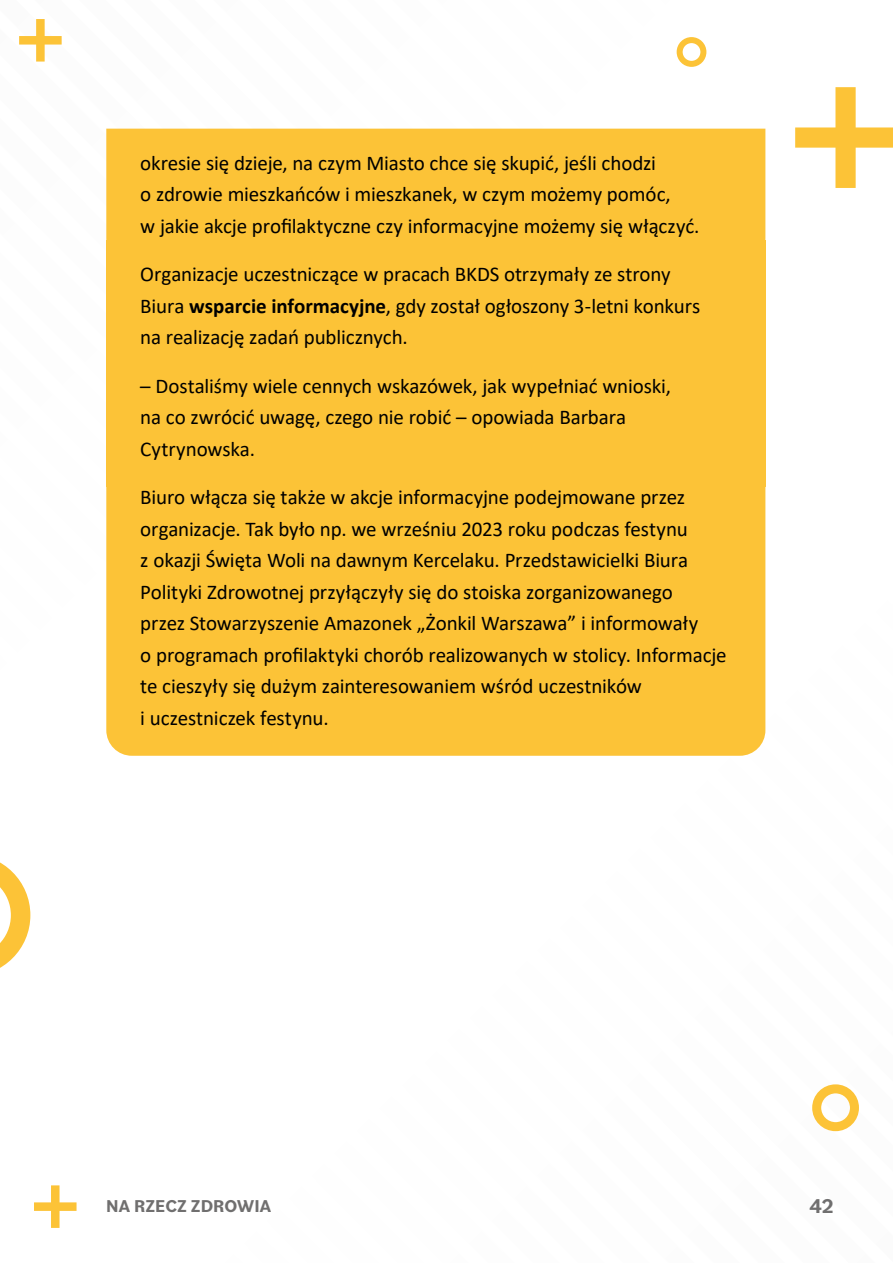
<style>
.page{position:relative;width:893px;height:1263px;background:#fff}
.page>*{position:absolute;margin:0;border:0;box-sizing:border-box;transform-origin:0 0}
.ramka_niebieska_dół{font:21px/31.5px "Calibri";letter-spacing:-.005em;color:#000}
.ramka_niebieska_srod{font:21px/31.5px "Calibri";letter-spacing:-.005em;color:#000}
.ramka_niebieska{font:21px/31.5px "Calibri";letter-spacing:-.005em;color:#000}
.t1{font:700 21px "Bilo";color:#706f6f}
.t2{font:700 18px "Bilo";color:#706f6f}
.s1{font-weight:700}
</style>
<div class="page">
<svg style="left:19px;top:19px;width:43px;height:43px"></svg>
<svg style="left:795px;top:87px;width:98px;height:101px"></svg>
<svg style="left:34px;top:1185px;width:43px;height:43px"></svg>
<div style="left:677px;top:37px;width:29px;height:30px;border:6px solid #fcc337;border-radius:50%"></div>
<div style="left:812px;top:1084px;width:47px;height:47px;border:9px solid #fcc337;border-radius:50%"></div>
<svg style="left:0;top:862px;width:30px;height:106px"></svg>
<div style="left:106px;top:129px;width:659px;height:111px;background:#fcc337"></div>
<div style="left:106px;top:240px;width:659px;height:135px;background:#fcc337"></div>
<div style="left:106px;top:352px;width:659px;height:135px;background:#fcc337"></div>
<div style="left:106px;top:487px;width:659px;height:269px;background:#fcc337"></div>
<p class="ramka_niebieska" style="left:140px;top:147px;width:561px">okresie się dzieje, na czym Miasto chce się skupić, jeśli chodzi<br>o zdrowie mieszkańców i mieszkanek, w czym możemy pomóc,<br>w jakie akcje profilaktyczne czy informacyjne możemy się włączyć.</p>
<p class="ramka_niebieska_srod" style="left:140px;top:258px;width:562px">Organizacje uczestniczące w pracach BKDS otrzymały ze strony<br>Biura <span class="s1">wsparcie informacyjne</span>, gdy został ogłoszony 3-letni konkurs na realizację zadań publicznych.</p>
<p class="ramka_niebieska_srod" style="left:140px;top:370px;width:532px">– Dostaliśmy wiele cennych wskazówek, jak wypełniać wnioski, na co zwrócić uwagę, czego nie robić – opowiada Barbara<br>Cytrynowska.</p>
<p class="ramka_niebieska_dół" style="left:140px;top:481px;width:588px">Biuro włącza się także w akcje informacyjne podejmowane przez organizacje. Tak było np. we wrześniu 2023 roku podczas festynu<br>z okazji Święta Woli na dawnym Kercelaku. Przedstawicielki Biura Polityki Zdrowotnej przyłączyły się do stoiska zorganizowanego<br>przez Stowarzyszenie Amazonek „Żonkil Warszawa” i informowały<br>o programach profilaktyki chorób realizowanych w stolicy. Informacje te cieszyły się dużym zainteresowaniem wśród uczestników<br>i uczestniczek festynu.</p>
<p class="t2" style="left:106px;top:1194px;width:166px">NA RZECZ ZDROWIA</p>
<p class="t1" style="left:809px;top:1192px;width:26px">42</p>
</div>
